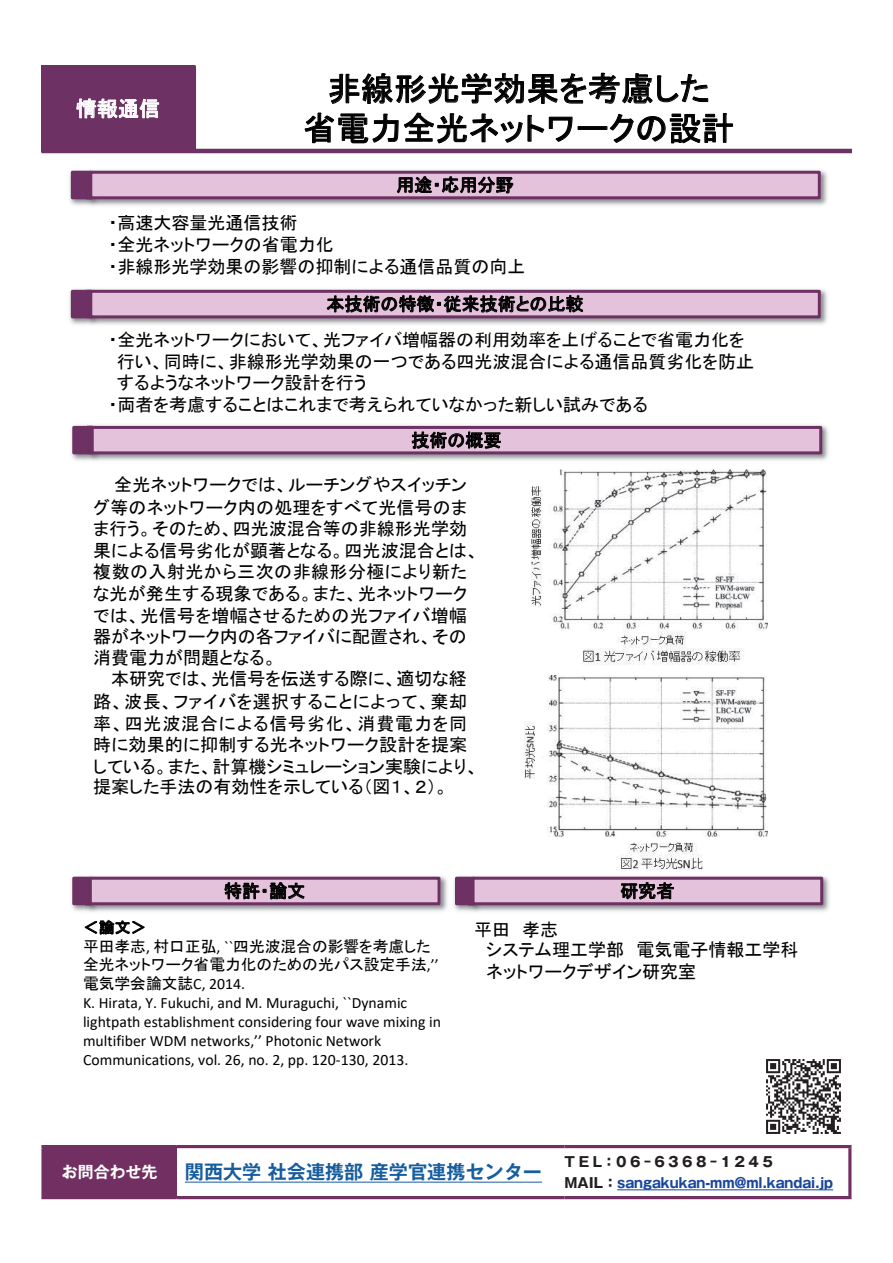
<style>
.page{position:relative;width:893px;height:1263px;background:#fff}
.page>*{position:absolute;margin:0;border:0;box-sizing:border-box;transform-origin:0 0}
.t1{font:33px/39.6px "MS P Gothic";letter-spacing:.005em;color:#000;text-align:center}
.t2{font:21px "MS P Gothic";color:#fff}
.t3{font:700 19.2px "Gothic MB101 Pr 6 N De";color:#175d9e}
.t4{font:18px/21.6px "MS P Gothic";color:#000}
.t5{font:18px "MS P Gothic";letter-spacing:.03em;color:#000}
.t6{font:18px "MS P Gothic";letter-spacing:.02em;color:#000}
.t7{font:18px "MS P Gothic";letter-spacing:.025em;color:#000}
.t8{font:18px "MS P Gothic";letter-spacing:.045em;color:#000}
.t9{font:700 15.9px "Gothic MB101 Pr 6 N De";color:#fff}
.t10{font:15.75px/18.9px "Calibri";color:#000}
.t11{font:700 13.8px/21px "Gothic MB101 Pr 6 N";color:#18469d;scale:.94 1}
.s1{font-family:"MS P Gothic"}
.s2{color:#231f20}
</style>
<div class="page">
<svg style="left:329px;top:73px;width:379px;height:31px"></svg>
<svg style="left:304px;top:112px;width:269px;height:32px"></svg>
<div style="left:578px;top:126px;width:29px;height:4px;border:1px solid #000"></div>
<svg style="left:609px;top:113px;width:124px;height:31px"></svg>
<svg style="left:84px;top:921px;width:61px;height:13px"></svg>
<img style="left:531px;top:470px;width:237px;height:195px">
<img style="left:524px;top:675px;width:244px;height:195px">
<svg style="left:41px;top:66px;width:155px;height:83px;background:#773d6c"></svg>
<hr style="left:41px;top:149px;width:810px;height:4px;background:#6e3163">
<img style="left:69px;top:170px;width:17px;height:36px">
<div style="left:72px;top:172px;width:19px;height:26px;background:#6e3163"></div>
<div style="left:71px;top:171px;width:21px;height:28px;border:3px solid #6e3163"></div>
<img style="left:86px;top:170px;width:742px;height:36px">
<div style="left:91px;top:172px;width:728px;height:26px;background:#e4c2db"></div>
<div style="left:89px;top:171px;width:732px;height:28px;border:3px solid #6e3163"></div>
<svg style="left:397px;top:176px;width:116px;height:17px"></svg>
<img style="left:69px;top:289px;width:17px;height:36px">
<div style="left:72px;top:291px;width:19px;height:26px;background:#6e3163"></div>
<div style="left:71px;top:290px;width:21px;height:28px;border:3px solid #6e3163"></div>
<img style="left:86px;top:289px;width:742px;height:45px">
<div style="left:91px;top:291px;width:728px;height:26px;background:#e4c2db"></div>
<div style="left:89px;top:290px;width:732px;height:28px;border:3px solid #6e3163"></div>
<svg style="left:327px;top:295px;width:256px;height:24px"></svg>
<img style="left:71px;top:425px;width:17px;height:36px">
<div style="left:74px;top:427px;width:18px;height:26px;background:#6e3163"></div>
<div style="left:72px;top:426px;width:22px;height:28px;border:3px solid #6e3163"></div>
<img style="left:88px;top:425px;width:741px;height:45px">
<div style="left:92px;top:427px;width:729px;height:26px;background:#e4c2db"></div>
<div style="left:91px;top:426px;width:731px;height:28px;border:3px solid #6e3163"></div>
<svg style="left:412px;top:431px;width:89px;height:18px"></svg>
<img style="left:453px;top:876px;width:15px;height:35px">
<div style="left:456px;top:878px;width:17px;height:26px;background:#6e3163"></div>
<div style="left:455px;top:877px;width:20px;height:28px;border:3px solid #6e3163"></div>
<img style="left:468px;top:870px;width:362px;height:42px">
<div style="left:473px;top:878px;width:349px;height:26px;background:#e4c2db"></div>
<div style="left:472px;top:877px;width:351px;height:28px;border:3px solid #6e3163"></div>
<svg style="left:621px;top:882px;width:53px;height:17px"></svg>
<img style="left:71px;top:876px;width:15px;height:36px">
<div style="left:74px;top:878px;width:17px;height:26px;background:#6e3163"></div>
<div style="left:72px;top:877px;width:20px;height:28px;border:3px solid #6e3163"></div>
<img style="left:86px;top:876px;width:362px;height:45px">
<div style="left:90px;top:878px;width:349px;height:26px;background:#e4c2db"></div>
<div style="left:89px;top:877px;width:351px;height:28px;border:3px solid #6e3163"></div>
<svg style="left:224px;top:882px;width:81px;height:17px"></svg>
<img style="left:766px;top:1059px;width:75px;height:75px">
<div style="left:43px;top:1146px;width:133px;height:51px;background:#712f62"></div>
<hr style="left:41px;top:1145px;width:135px;height:3px;background:#712f62">
<svg style="left:41px;top:1148px;width:2px;height:48px"></svg>
<hr style="left:176px;top:1145px;width:388px;height:3px;background:#712f62">
<hr style="left:564px;top:1145px;width:287px;height:3px;background:#712f62">
<hr style="left:848px;top:1148px;width:3px;height:48px;background:#712f62">
<hr style="left:41px;top:1196px;width:135px;height:3px;background:#712f62">
<hr style="left:176px;top:1196px;width:388px;height:3px;background:#712f62">
<hr style="left:564px;top:1196px;width:287px;height:3px;background:#712f62">
<hr style="left:185px;top:1182px;width:357px;height:1px;background:#175d9e">
<hr style="left:617px;top:1189px;width:216px;height:1px;background:#18469d">
<p class="t2" style="left:76px;top:98px;width:86px">情報通信</p>
<p class="t1" style="left:303px;top:69px;width:433px">非線形光学効果を考慮した<br>省電力全光ネットワークの設計</p>
<p class="t4" style="left:396px;top:174px;width:119px">用途・応用分野</p>
<p class="t4" style="left:109px;top:212px;width:419px">・高速大容量光通信技術<br>・全光ネットワークの省電力化<br>・非線形光学効果の影響の抑制による通信品質の向上</p>
<p class="t4" style="left:326px;top:293px;width:259px">本技術の特徴・従来技術との比較</p>
<p class="t4" style="left:109px;top:329px;width:637px">・全光ネットワークにおいて、光ファイバ増幅器の利用効率を上げることで省電力化を</p>
<p class="t4" style="left:117px;top:350px;width:639px">行い、同時に、非線形光学効果の一つである四光波混合による通信品質劣化を防止</p>
<p class="t4" style="left:117px;top:372px;width:251px">するようなネットワーク設計を行う</p>
<p class="t4" style="left:109px;top:394px;width:541px">・両者を考慮することはこれまで考えられていなかった新しい試みである</p>
<p class="t4" style="left:411px;top:429px;width:92px">技術の概要</p>
<p class="t4" style="left:114px;top:473px;width:354px">全光ネットワークでは、ルーチングやスイッチン</p>
<p class="t4" style="left:93px;top:496px;width:375px">グ等のネットワーク内の処理をすべて光信号のま</p>
<p class="t4" style="left:93px;top:518px;width:375px">ま行う。そのため、四光波混合等の非線形光学効</p>
<p class="t4" style="left:93px;top:539px;width:387px">果による信号劣化が顕著となる。四光波混合とは、</p>
<p class="t7" style="left:93px;top:563px;width:375px">複数の入射光から三次の非線形分極により新た</p>
<p class="t4" style="left:93px;top:583px;width:376px">な光が発生する現象である。また、光ネットワーク</p>
<p class="t6" style="left:93px;top:606px;width:376px">では、光信号を増幅させるための光ファイバ増幅</p>
<p class="t4" style="left:93px;top:626px;width:375px">器がネットワーク内の各ファイバに配置され、その</p>
<p class="t4" style="left:93px;top:646px;width:185px">消費電力が問題となる。</p>
<p class="t4" style="left:111px;top:668px;width:357px">本研究では、光信号を伝送する際に、適切な経</p>
<p class="t5" style="left:93px;top:693px;width:375px">路、波長、ファイバを選択することによって、棄却</p>
<p class="t8" style="left:93px;top:714px;width:375px">率、四光波混合による信号劣化、消費電力を同</p>
<p class="t4" style="left:93px;top:734px;width:376px">時に効果的に抑制する光ネットワーク設計を提案</p>
<p class="t4" style="left:93px;top:755px;width:387px">している。また、計算機シミュレーション実験により、</p>
<p class="t4" style="left:93px;top:776px;width:357px">提案した手法の有効性を示している（図１、２）。</p>
<p class="t4" style="left:224px;top:880px;width:83px">特許・論文</p>
<p class="t4" style="left:620px;top:880px;width:56px">研究者</p>
<p class="t10" style="left:83px;top:917px;width:359px"><span class="s1">＜論文＞<br>平田孝志</span>, <span class="s1">村口正弘</span>, ``<span class="s1">四光波混合の影響を考慮した全光ネットワーク省電力化のための光パス設定手法</span>,’’<span class="s1">電気学会論文誌</span>C, 2014.<br>K. Hirata, Y. Fukuchi, and M. Muraguchi, ``Dynamic lightpath establishment considering four wave mixing in multifiber WDM networks,’’ Photonic Network Communications, vol. 26, no. 2, pp. 120-130, 2013.</p>
<p class="t4" style="left:486px;top:919px;width:314px;line-height:21px;text-indent:-12px">平田 孝志<br>システム理工学部 電気電子情報工学科ネットワークデザイン研究室</p>
<p class="t9" style="left:62px;top:1159px;width:97px">お問合わせ先</p>
<p class="t3" style="left:185px;top:1156px;width:359px">関西大学 社会連携部 産学官連携センター</p>
<p class="t11" style="left:564px;top:1151px;width:287px"><span class="s2">TEL：06-6368-1245<br>MAIL：</span>sangakukan-mm@ml.kandai.jp</p>
</div>
